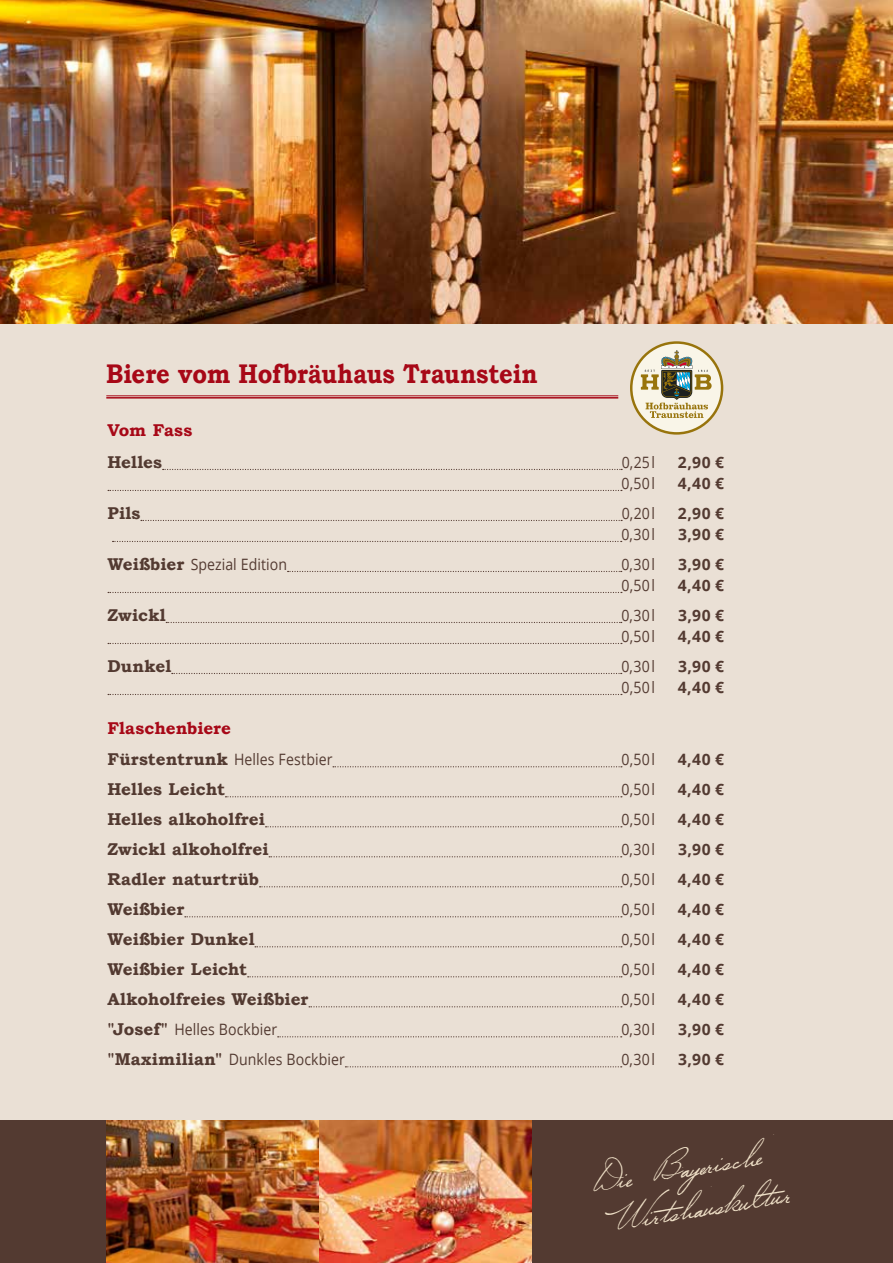
<style>
.page{position:relative;width:893px;height:1263px;background:#eae0d5}
.page>*{position:absolute;margin:0;border:0;box-sizing:border-box;transform-origin:0 0}
.t1{font:italic 41.7px/41.7px "Volstead";color:#efe0c7}
.t2{font:700 27px "Bookman Old Style";color:#a70817;scale:.88 1}
.t3{font:700 17.1px "Bookman Old Style";color:#533a31}
.t4{font:700 17.1px "Bookman Old Style";color:#a70817}
.t5{font:15.6px "Open Sans";letter-spacing:.015em;color:#533a31;scale:.9 1}
.t6{font:700 15.6px "Open Sans";letter-spacing:.035em;color:#533a31}
.s1{font-family:"Bookman Old Style";font-weight:700;font-size:17.1px}
</style>
<div class="page">
<div style="left:0;top:1120px;width:893px;height:143px;background:#533a31"></div>
<img style="left:319px;top:1120px;width:212px;height:143px">
<img style="left:106px;top:1120px;width:213px;height:143px">
<img style="left:0;top:0;width:893px;height:323px">
<hr style="left:106px;top:396px;width:512px;height:1px;background:#a70817">
<hr style="left:106px;top:397px;width:512px;height:2px;background:#a70817">
<svg style="left:163px;top:469px;width:459px;height:1px"></svg>
<svg style="left:108px;top:490px;width:514px;height:1px"></svg>
<svg style="left:141px;top:520px;width:481px;height:1px"></svg>
<svg style="left:113px;top:541px;width:509px;height:1px"></svg>
<svg style="left:288px;top:571px;width:334px;height:1px"></svg>
<svg style="left:108px;top:592px;width:514px;height:1px"></svg>
<svg style="left:166px;top:622px;width:456px;height:1px"></svg>
<svg style="left:108px;top:643px;width:514px;height:1px"></svg>
<svg style="left:172px;top:673px;width:450px;height:1px"></svg>
<svg style="left:108px;top:694px;width:514px;height:1px"></svg>
<svg style="left:333px;top:766px;width:289px;height:1px"></svg>
<svg style="left:225px;top:796px;width:397px;height:1px"></svg>
<svg style="left:266px;top:826px;width:356px;height:1px"></svg>
<svg style="left:269px;top:856px;width:353px;height:1px"></svg>
<svg style="left:260px;top:886px;width:362px;height:1px"></svg>
<svg style="left:185px;top:916px;width:437px;height:1px"></svg>
<svg style="left:255px;top:946px;width:367px;height:1px"></svg>
<svg style="left:248px;top:976px;width:374px;height:1px"></svg>
<svg style="left:309px;top:1006px;width:313px;height:1px"></svg>
<svg style="left:278px;top:1036px;width:344px;height:1px"></svg>
<svg style="left:345px;top:1066px;width:277px;height:1px"></svg>
<svg style="left:631px;top:343px;width:91px;height:90px;background:#ede6ce"></svg>
<div style="left:630px;top:341px;width:93px;height:94px;border:2px solid #98740c;border-radius:50%"></div>
<svg style="left:641px;top:350px;width:71px;height:68px;background:#c0ba9d"></svg>
<svg style="left:0;top:0;width:4px;height:4px"></svg>
<h2 class="t2" style="left:106px;top:357px;width:492px">Biere vom Hofbräuhaus Traunstein</h2>
<p class="t4" style="left:107px;top:420px;width:86px">Vom Fass</p>
<p class="t3" style="left:107px;top:452px;width:56px">Helles</p>
<p class="t5" style="left:622px;top:452px;width:38px">0,25l</p>
<p class="t6" style="left:678px;top:451px;width:48px">2,90 €</p>
<p class="t5" style="left:621px;top:473px;width:39px">0,50l</p>
<p class="t6" style="left:678px;top:472px;width:48px">4,40 €</p>
<p class="t3" style="left:107px;top:503px;width:34px">Pils</p>
<p class="t5" style="left:622px;top:503px;width:39px">0,20l</p>
<p class="t6" style="left:678px;top:502px;width:48px">2,90 €</p>
<p class="t5" style="left:621px;top:524px;width:39px">0,30l</p>
<p class="t6" style="left:678px;top:523px;width:47px">3,90 €</p>
<p class="t5" style="left:107px;top:554px;width:201px"><span class="s1">Weißbier</span> Spezial Edition</p>
<p class="t5" style="left:621px;top:554px;width:39px">0,30l</p>
<p class="t6" style="left:678px;top:553px;width:47px">3,90 €</p>
<p class="t5" style="left:621px;top:575px;width:39px">0,50l</p>
<p class="t6" style="left:678px;top:574px;width:48px">4,40 €</p>
<p class="t3" style="left:107px;top:605px;width:60px">Zwickl</p>
<p class="t5" style="left:621px;top:605px;width:39px">0,30l</p>
<p class="t6" style="left:678px;top:604px;width:47px">3,90 €</p>
<p class="t5" style="left:621px;top:626px;width:39px">0,50l</p>
<p class="t6" style="left:678px;top:625px;width:48px">4,40 €</p>
<p class="t3" style="left:107px;top:656px;width:65px">Dunkel</p>
<p class="t5" style="left:621px;top:656px;width:39px">0,30l</p>
<p class="t6" style="left:678px;top:655px;width:47px">3,90 €</p>
<p class="t5" style="left:621px;top:677px;width:39px">0,50l</p>
<p class="t6" style="left:678px;top:676px;width:48px">4,40 €</p>
<p class="t4" style="left:107px;top:717px;width:125px">Flaschenbiere</p>
<p class="t5" style="left:107px;top:749px;width:251px"><span class="s1">Fürstentrunk</span> Helles Festbier</p>
<p class="t5" style="left:621px;top:749px;width:39px">0,50l</p>
<p class="t6" style="left:678px;top:748px;width:48px">4,40 €</p>
<p class="t3" style="left:107px;top:779px;width:119px">Helles Leicht</p>
<p class="t5" style="left:621px;top:779px;width:39px">0,50l</p>
<p class="t6" style="left:678px;top:778px;width:48px">4,40 €</p>
<p class="t3" style="left:107px;top:809px;width:159px">Helles alkoholfrei</p>
<p class="t5" style="left:621px;top:809px;width:39px">0,50l</p>
<p class="t6" style="left:678px;top:808px;width:48px">4,40 €</p>
<p class="t3" style="left:107px;top:839px;width:163px">Zwickl alkoholfrei</p>
<p class="t5" style="left:621px;top:839px;width:39px">0,30l</p>
<p class="t6" style="left:678px;top:838px;width:47px">3,90 €</p>
<p class="t3" style="left:107px;top:869px;width:153px">Radler naturtrüb</p>
<p class="t5" style="left:621px;top:869px;width:39px">0,50l</p>
<p class="t6" style="left:678px;top:868px;width:48px">4,40 €</p>
<p class="t3" style="left:107px;top:899px;width:78px">Weißbier</p>
<p class="t5" style="left:621px;top:899px;width:39px">0,50l</p>
<p class="t6" style="left:678px;top:898px;width:48px">4,40 €</p>
<p class="t3" style="left:107px;top:929px;width:148px">Weißbier Dunkel</p>
<p class="t5" style="left:621px;top:929px;width:39px">0,50l</p>
<p class="t6" style="left:678px;top:928px;width:48px">4,40 €</p>
<p class="t3" style="left:107px;top:959px;width:141px">Weißbier Leicht</p>
<p class="t5" style="left:621px;top:959px;width:39px">0,50l</p>
<p class="t6" style="left:678px;top:958px;width:48px">4,40 €</p>
<p class="t3" style="left:107px;top:989px;width:202px">Alkoholfreies Weißbier</p>
<p class="t5" style="left:621px;top:989px;width:39px">0,50l</p>
<p class="t6" style="left:678px;top:988px;width:48px">4,40 €</p>
<p class="t5" style="left:107px;top:1019px;width:190px"><span class="s1">"Josef"</span> Helles Bockbier</p>
<p class="t5" style="left:621px;top:1019px;width:39px">0,30l</p>
<p class="t6" style="left:678px;top:1018px;width:47px">3,90 €</p>
<p class="t5" style="left:107px;top:1049px;width:265px"><span class="s1">"Maximilian"</span> Dunkles Bockbier</p>
<p class="t5" style="left:621px;top:1049px;width:39px">0,30l</p>
<p class="t6" style="left:678px;top:1048px;width:47px">3,90 €</p>
<h1 class="t1" style="left:587px;top:1157px;width:196px;rotate:-9deg">Die Bayerische<br>Wirtshauskultur</h1>
</div>
